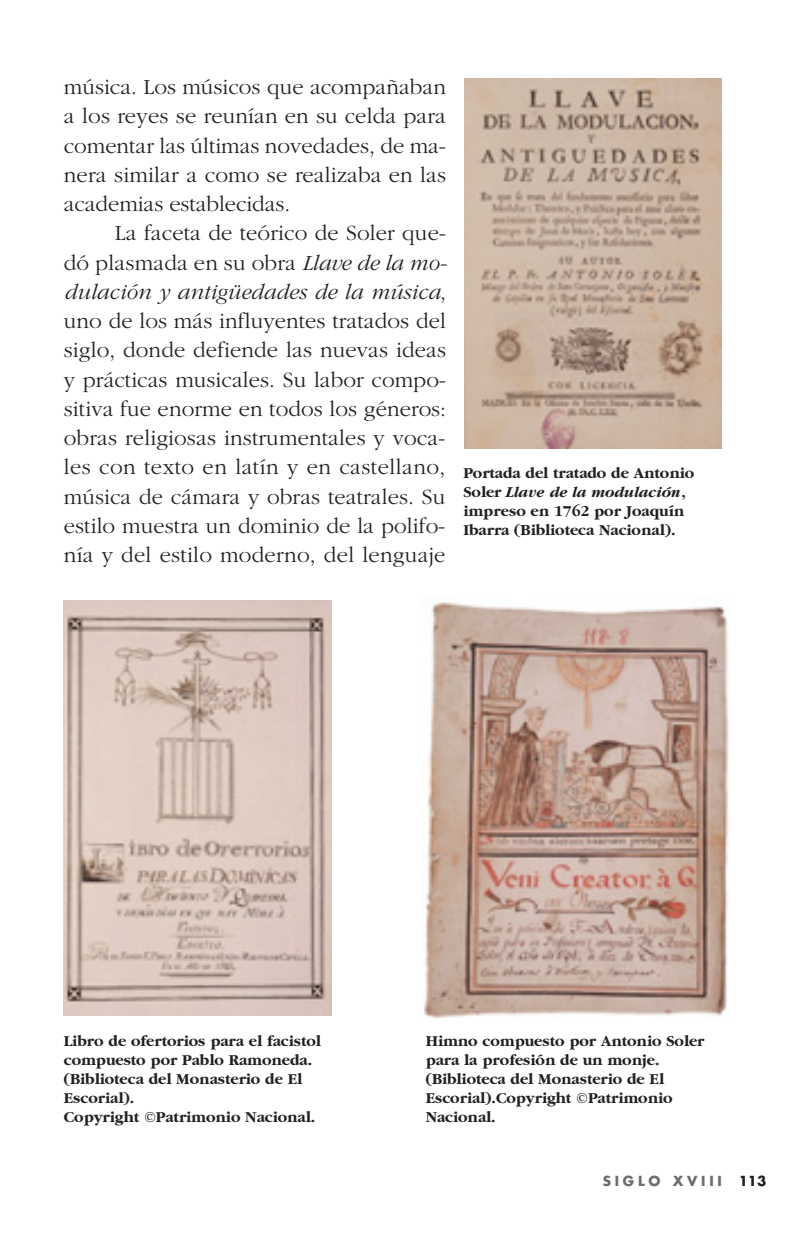
<style>
.page{position:relative;width:798px;height:1244px;background:#fff}
.page>*{position:absolute;margin:0;border:0;box-sizing:border-box;transform-origin:0 0}
.t1{font:300 22.5px "Garamond";letter-spacing:.005em;color:#231f1f}
.t2{font:italic 300 22.5px "Garamond";letter-spacing:-.005em;color:#231f1f}
.t3{font:700 15.75px/18.9px "Garamond";color:#231f1f}
.t4{font:700 13.5px "Futura";letter-spacing:.275em;color:#6c6d70}
.s1{font-style:italic}
.s2{font-style:normal}
.s3{color:#231f1f}
</style>
<div class="page">
<img style="left:464px;top:78px;width:257px;height:370px">
<img style="left:424px;top:602px;width:305px;height:417px">
<img style="left:64px;top:600px;width:267px;height:416px">
<p class="t1" style="left:64px;top:78px;width:383px">música. Los músicos que acompañaban</p>
<p class="t1" style="left:64px;top:107px;width:383px">a los reyes se reunían en su celda para</p>
<p class="t1" style="left:64px;top:137px;width:383px">comentar las últimas novedades, de ma-</p>
<p class="t1" style="left:64px;top:166px;width:383px">nera similar a como se realizaba en las</p>
<p class="t1" style="left:64px;top:195px;width:228px">academias establecidas.</p>
<p class="t1" style="left:115px;top:224px;width:332px">La faceta de teórico de Soler que-</p>
<p class="t1" style="left:64px;top:254px;width:385px">dó plasmada en su obra <span class="s1">Llave de la mo-</span></p>
<p class="t2" style="left:64px;top:283px;width:383px">dulación y antigüedades de la música<span class="s2">,</span></p>
<p class="t1" style="left:64px;top:312px;width:383px">uno de los más influyentes tratados del</p>
<p class="t1" style="left:64px;top:341px;width:383px">siglo, donde defiende las nuevas ideas</p>
<p class="t1" style="left:64px;top:371px;width:383px">y prácticas musicales. Su labor compo-</p>
<p class="t1" style="left:64px;top:400px;width:383px">sitiva fue enorme en todos los géneros:</p>
<p class="t1" style="left:64px;top:429px;width:383px">obras religiosas instrumentales y voca-</p>
<p class="t1" style="left:64px;top:458px;width:383px">les con texto en latín y en castellano,</p>
<p class="t1" style="left:64px;top:488px;width:383px">música de cámara y obras teatrales. Su</p>
<p class="t1" style="left:64px;top:517px;width:383px">estilo muestra un dominio de la polifo-</p>
<p class="t1" style="left:64px;top:546px;width:383px">nía y del estilo moderno, del lenguaje</p>
<p class="t3" style="left:463px;top:465px;width:232px">Portada del tratado de Antonio<br>Soler <span class="s1">Llave de la modulación</span>, impreso en 1762 por Joaquín<br>Ibarra (Biblioteca Nacional).</p>
<p class="t3" style="left:64px;top:1033px;width:258px">Libro de ofertorios para el facistol compuesto por Pablo Ramoneda. (Biblioteca del Monasterio de El<br>Escorial).<br>Copyright ©Patrimonio Nacional.</p>
<p class="t3" style="left:425px;top:1033px;width:280px">Himno compuesto por Antonio Soler para la profesión de un monje. (Biblioteca del Monasterio de El<br>Escorial).Copyright ©Patrimonio<br>Nacional.</p>
<p class="t4" style="left:602px;top:1174px;width:165px">SIGLO XVIII <span class="s3">113</span></p>
</div>
